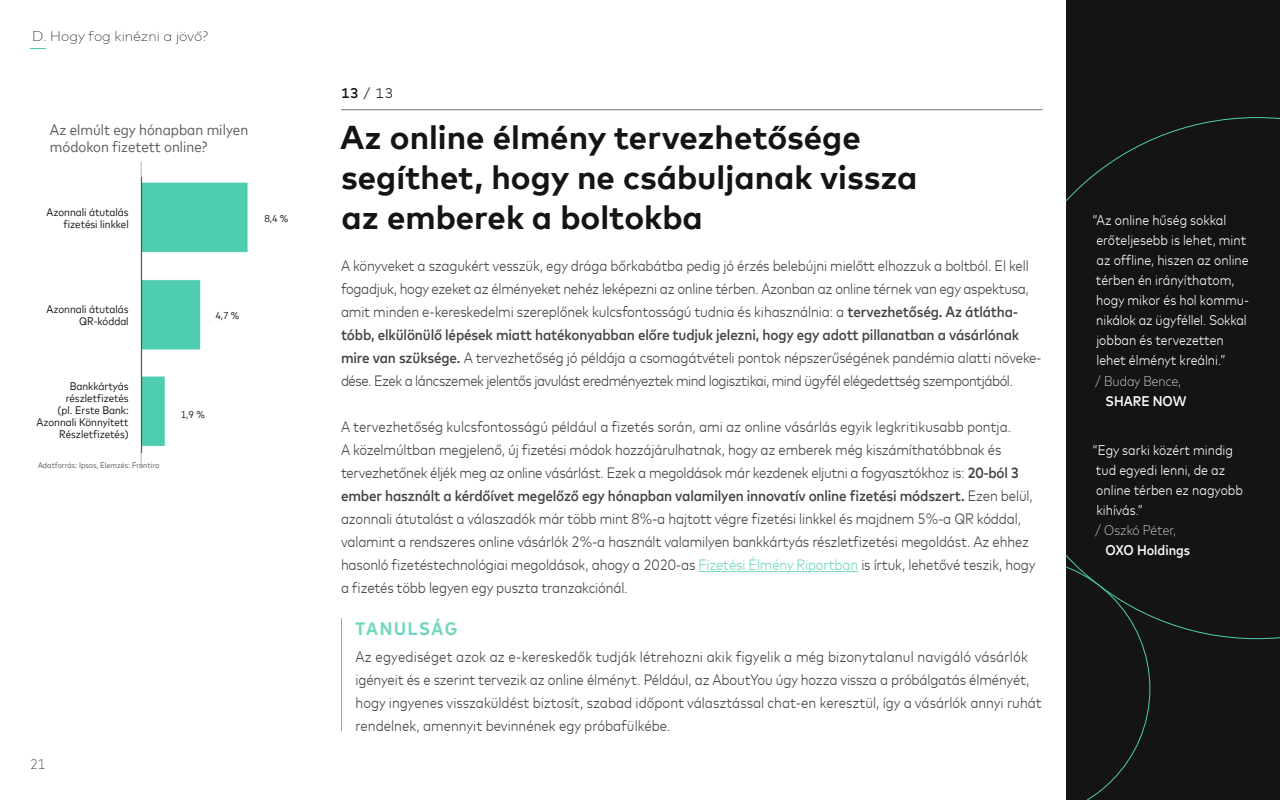
<style>
.page{position:relative;width:1280px;height:800px;background:#fff}
.page>*{position:absolute;margin:0;border:0;box-sizing:border-box;transform-origin:0 0}
.t1{font:700 33px/39.6px "Mark Offc For MC";color:#141413}
.t2{font:700 18px "Mark For MC Nrw";letter-spacing:.095em;color:#72d7c0}
.t3{font:300 15px/23px "Mark For MC Nrw";letter-spacing:-.01em;color:#434342}
.t4{font:15px/17px "Mark For MC Nrw";color:#5b5b5a}
.t5{font:300 14px/20px "Mark For MC Nrw";color:#fff}
.t6{font:300 expanded 14px "Mark For MC Nrw";color:#fff}
.t7{font:200 14px "Mark Offc For MC";color:#141413}
.t8{font:500 14px "Mark For MC Nrw";color:#fff}
.t9{font:300 14px "Mark Offc For MC";color:#141413}
.t10{font:300 expanded 14px "Mark For MC Nrw";color:#141413}
.t11{font:11px/12px "Mark For MC Nrw";color:#141413;text-align:right}
.t12{font:10px "Mark For MC Nrw";color:#141413}
.t13{font:8px "Mark For MC Nrw";color:#5b5b5a}
.s1{font-weight:500}
.s2{color:#72d7c0}
</style>
<div class="page">
<svg style="left:30px;top:48px;width:16px;height:1px"></svg>
<hr style="left:699px;top:571px;width:159px;height:1px;background:#72d7c0">
<hr style="left:341px;top:618px;width:1px;height:113px;background:#4fcdb0">
<img style="left:140px;top:162px;width:108px;height:99px">
<img style="left:140px;top:369px;width:25px;height:98px">
<img style="left:140px;top:261px;width:71px;height:108px">
<hr style="left:341px;top:110px;width:702px;height:1px;background:#727271">
<div style="left:1067px;top:0;width:213px;height:800px;background:#141413"></div>
<svg style="left:1067px;top:117px;width:213px;height:522px"></svg>
<svg style="left:1067px;top:558px;width:83px;height:242px"></svg>
<div style="left:201px;top:309px;width:38px;height:11px;background:#fff"></div>
<hr style="left:141px;top:177px;width:1px;height:276px;background:#4f4f4e">
<p class="t7" style="left:32px;top:26px;width:178px">D. Hogy fog kinézni a jövő?</p>
<p class="t4" style="left:50px;top:120px;width:200px">Az elmúlt egy hónapban milyen módokon fizetett online?</p>
<p class="t11" style="left:47px;top:205px;width:84px">Azonnali átutalás fizetési linkkel</p>
<p class="t12" style="left:264px;top:211px;width:26px">8,4 %</p>
<p class="t11" style="left:47px;top:302px;width:84px">Azonnali átutalás<br>QR-kóddal</p>
<p class="t12" style="left:215px;top:308px;width:26px">4,7 %</p>
<p class="t11" style="left:37px;top:379px;width:94px">Bankkártyás részletfizetés<br>(pl. Erste Bank:<br>Azonnali Könnyített<br>Részletfizetés)</p>
<p class="t13" style="left:38px;top:459px;width:123px">Adatforrás: Ipsos, Elemzés: Frontira</p>
<p class="t12" style="left:181px;top:407px;width:26px">1,9 %</p>
<p class="t10" style="left:30px;top:754px;width:17px">21</p>
<p class="t9" style="left:341px;top:83px;width:54px"><span class="s1">13</span> / 13</p>
<h1 class="t1" style="left:340px;top:115px;width:579px">Az online élmény tervezhetősége segíthet, hogy ne csábuljanak vissza az emberek a boltokba</h1>
<p class="t3" style="left:341px;top:253px;width:702px">A könyveket a szagukért vesszük, egy drága bőrkabátba pedig jó érzés belebújni mielőtt elhozzuk a boltból. El kell fogadjuk, hogy ezeket az élményeket nehéz leképezni az online térben. Azonban az online térnek van egy aspektusa, amit minden e-kereskedelmi szereplőnek kulcsfontosságú tudnia és kihasználnia: a <span class="s1">tervezhetőség. Az átlátha&shy;tóbb, elkülönülő lépések miatt hatékonyabban előre tudjuk jelezni, hogy egy adott pillanatban a vásárlónak mire van szüksége.</span> A tervezhetőség jó példája a csomagátvételi pontok népszerűségének pandémia alatti növeke&shy;dése. Ezek a láncszemek jelentős javulást eredményeztek mind logisztikai, mind ügyfél elégedettség szempontjából.</p>
<p class="t3" style="left:341px;top:414px;width:696px">A tervezhetőség kulcsfontosságú például a fizetés során, ami az online vásárlás egyik legkritikusabb pontja.<br>A közelmúltban megjelenő, új fizetési módok hozzájárulhatnak, hogy az emberek még kiszámíthatóbbnak és tervezhetőnek éljék meg az online vásárlást. Ezek a megoldások már kezdenek eljutni a fogyasztókhoz is: <span class="s1">20-ból 3 ember használt a kérdőívet megelőző egy hónapban valamilyen innovatív online fizetési módszert.</span> Ezen belül, azonnali átutalást a válaszadók már több mint 8%-a hajtott végre fizetési linkkel és majdnem 5%-a QR kóddal, valamint a rendszeres online vásárlók 2%-a használt valamilyen bankkártyás részletfizetési megoldást. Az ehhez hasonló fizetéstechnológiai megoldások, ahogy a 2020-as <span class="s2">Fizetési Élmény Riportban</span> is írtuk, lehetővé teszik, hogy a fizetés több legyen egy puszta tranzakciónál.</p>
<p class="t2" style="left:356px;top:615px;width:103px">TANULSÁG</p>
<p class="t3" style="left:356px;top:644px;width:688px">Az egyediséget azok az e-kereskedők tudják létrehozni akik figyelik a még bizonytalanul navigáló vásárlók igényeit és e szerint tervezik az online élményt. Például, az AboutYou úgy hozza vissza a próbálgatás élményét, hogy ingyenes visszaküldést biztosít, szabad időpont választással chat-en keresztül, így a vásárlók annyi ruhát rendelnek, amennyit bevinnének egy próbafülkébe.</p>
<p class="t5" style="left:1093px;top:209px;width:158px">“Az online hűség sokkal erőteljesebb is lehet, mint az offline, hiszen az online térben én irányíthatom, hogy mikor és hol kommu&shy;nikálok az ügyféllel. Sokkal jobban és tervezetten lehet élményt kreálni.”</p>
<p class="t6" style="left:1095px;top:371px;width:88px">/ Buday Bence,</p>
<p class="t8" style="left:1106px;top:391px;width:83px">SHARE NOW</p>
<p class="t5" style="left:1093px;top:439px;width:152px">“Egy sarki közért mindig tud egyedi lenni, de az online térben ez nagyobb kihívás.”</p>
<p class="t6" style="left:1095px;top:520px;width:82px">/ Oszkó Péter,</p>
<p class="t8" style="left:1106px;top:540px;width:86px">OXO Holdings</p>
</div>
